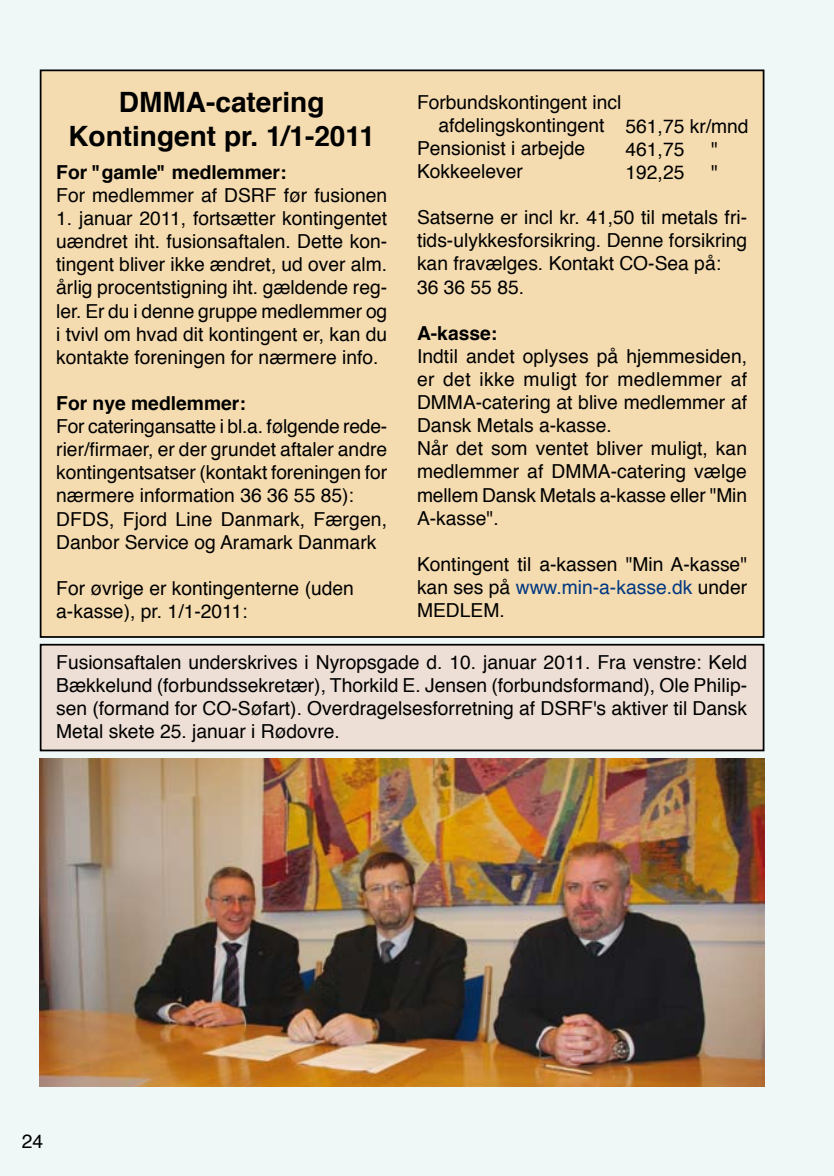
<style>
.page{position:relative;width:834px;height:1176px;background:#fff}
.page>*{position:absolute;margin:0;border:0;box-sizing:border-box;transform-origin:0 0}
.t1{font:700 28px/33.6px "Helvetica";color:#000;text-align:center}
.t2{font:21px "Tahoma";color:#000}
.t3{font:19.25px/23.1px "Helvetica";color:#000}
.t4{font:700 19.25px "Helvetica";color:#000}
.s1{color:#003882}
</style>
<div class="page">
<div style="left:0;top:0;width:833px;height:1176px;background:#f0f8f7"></div>
<img style="left:40px;top:758px;width:724px;height:328px">
<div style="left:39px;top:69px;width:726px;height:570px;background:#f5dcb0"></div>
<div style="left:39px;top:643px;width:726px;height:109px;background:#eddfd5"></div>
<h1 class="t1" style="left:68px;top:86px;width:308px">DMMA-catering<br>Kontingent pr. 1/1-2011</h1>
<p class="t4" style="left:56px;top:157px;width:232px">For "gamle" medlemmer:</p>
<p class="t3" style="left:56px;top:184px;width:332px">For medlemmer af DSRF før fusionen</p>
<p class="t3" style="left:56px;top:207px;width:332px;text-align:justify">1. januar 2011, fortsætter kontingentet uændret iht. fusionsaftalen. Dette kon&shy;tingent bliver ikke ændret, ud over alm. årlig procentstigning iht. gældende reg&shy;ler. Er du i denne gruppe medlemmer og i tvivl om hvad dit kontingent er, kan du kontakte foreningen for nærmere info.</p>
<p class="t4" style="left:56px;top:388px;width:191px">For nye medlemmer:</p>
<p class="t3" style="left:56px;top:415px;width:332px">For cateringansatte i bl.a. følgende rede&shy;rier/firmaer, er der grundet aftaler andre kontingentsatser (kontakt foreningen for nærmere information 36 36 55 85):<br>DFDS, Fjord Line Danmark, Færgen, Danbor Service og Aramark Danmark</p>
<p class="t3" style="left:56px;top:577px;width:299px">For øvrige er kontingenterne (uden a-kasse), pr. 1/1-2011:</p>
<p class="t3" style="left:417px;top:91px;width:206px">Forbundskontingent incl</p>
<p class="t3" style="left:438px;top:114px;width:167px">afdelingskontingent</p>
<p class="t3" style="left:417px;top:137px;width:169px">Pensionist i arbejde</p>
<p class="t3" style="left:417px;top:160px;width:107px">Kokkeelever</p>
<p class="t3" style="left:417px;top:206px;width:331px">Satserne er incl kr. 41,50 til metals fri&shy;tids-ulykkesforsikring. Denne forsikring kan fravælges. Kontakt CO-Sea på:<br>36 36 55 85.</p>
<p class="t4" style="left:417px;top:317px;width:82px">A-kasse:</p>
<p class="t3" style="left:417px;top:345px;width:331px">Indtil andet oplyses på hjemmesiden, er det ikke muligt for medlemmer af<br>DMMA-catering at blive medlemmer af<br>Dansk Metals a-kasse.<br>Når det som ventet bliver muligt, kan medlemmer af DMMA-catering vælge mellem Dansk Metals a-kasse eller "Min<br>A-kasse".</p>
<p class="t3" style="left:417px;top:553px;width:331px;text-align:justify">Kontingent til a-kassen "Min A-kasse" kan ses på <span class="s1">www.min-a-kasse.dk</span> under MEDLEM.</p>
<p class="t3" style="left:625px;top:115px;width:125px">561,75 kr/mnd<br>461,75</p>
<p class="t3" style="left:711px;top:138px;width:8px">"</p>
<p class="t3" style="left:625px;top:161px;width:60px">192,25</p>
<p class="t3" style="left:711px;top:161px;width:8px">"</p>
<p class="t3" style="left:56px;top:651px;width:692px;text-align:justify">Fusionsaftalen underskrives i Nyropsgade d. 10. januar 2011. Fra venstre: Keld Bækkelund (forbundssekretær), Thorkild E. Jensen (forbundsformand), Ole Philip&shy;sen (formand for CO-Søfart). Overdragelsesforretning af DSRF's aktiver til Dansk Metal skete 25. januar i Rødovre.</p>
<p class="t2" style="left:20px;top:1125px;width:24px">24</p>
<p class="t3" style="left:22px;top:1129px;width:23px">24</p>
</div>
